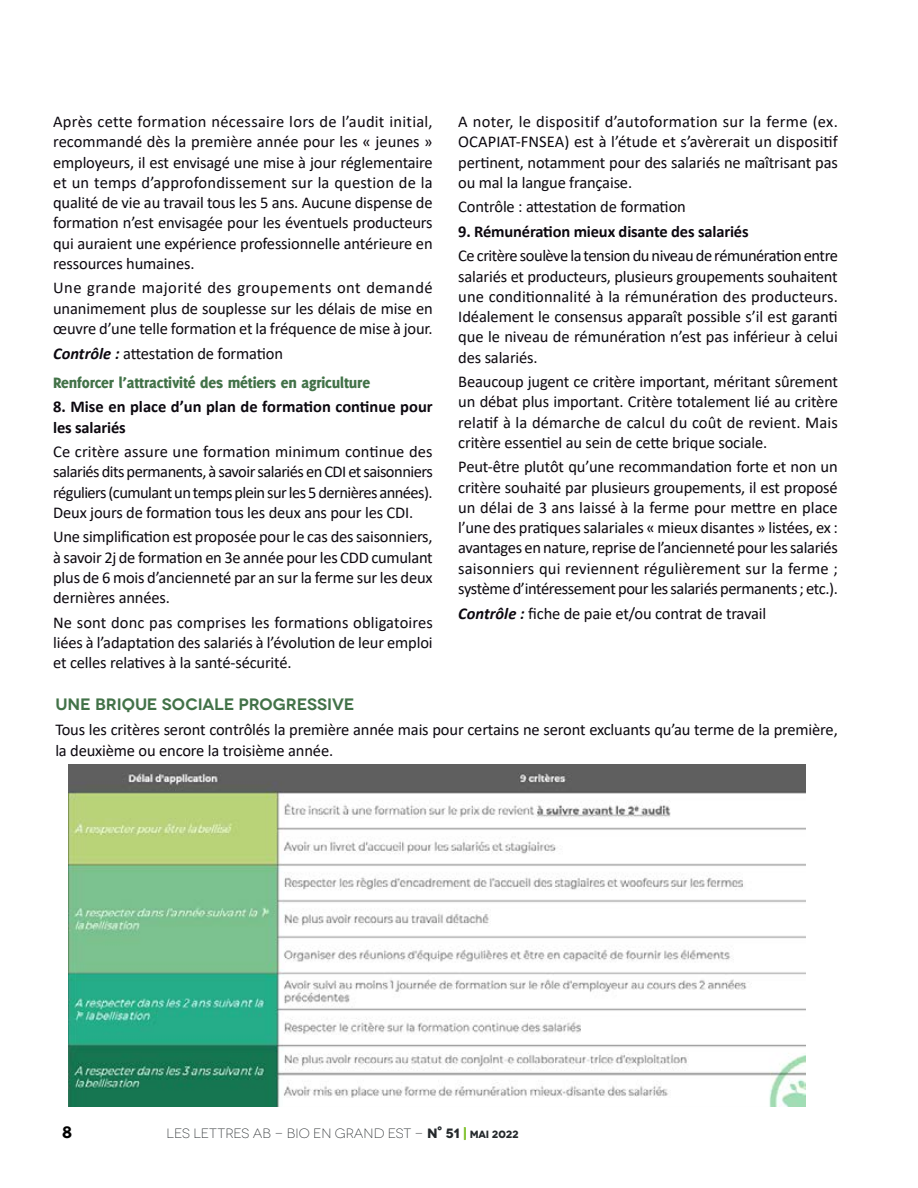
<style>
.page{position:relative;width:918px;height:1188px;background:#fff}
.page>*{position:absolute;margin:0;border:0;box-sizing:border-box;transform-origin:0 0}
.t1{font:16.5px/20.2px "Calibri";letter-spacing:-.01em;color:#0c080f;text-align:justify}
.t2{font:700 16.5px/20.2px "Calibri";letter-spacing:-.01em;color:#0c080f}
.t3{font:800 16.5px "Delicious";letter-spacing:-.01em;color:#427248}
.t4{font:600 16.5px "Novecentowide";color:#427248}
.t5{font:700 16.5px "Novecentowide";color:#000}
.t6{font:300 13.5px "Novecentowide";color:#25292c}
.s1{font-weight:700;font-style:italic}
.s2{font-weight:700}
.s3{color:#8ac63f}
.s4{font-weight:700;font-size:10.5px}
</style>
<div class="page">
<svg style="left:464px;top:1127px;width:2px;height:13px"></svg>
<img style="left:68px;top:765px;width:737px;height:341px">
<p class="t1" style="left:53px;top:111px;width:381px">Après cette formation nécessaire lors de l’audit initial, recommandé dès la première année pour les « jeunes » employeurs, il est envisagé une mise à jour réglementaire et un temps d’approfondissement sur la question de la qualité de vie au travail tous les 5 ans. Aucune dispense de formation n’est envisagée pour les éventuels producteurs qui auraient une expérience professionnelle antérieure en ressources humaines.</p>
<p class="t1" style="left:53px;top:277px;width:381px">Une grande majorité des groupements ont demandé unanimement plus de souplesse sur les délais de mise en œuvre d’une telle formation et la fréquence de mise à jour.</p>
<p class="t1" style="left:53px;top:343px;width:231px"><span class="s1">Contrôle :</span> attestation de formation</p>
<p class="t3" style="left:53px;top:373px;width:318px">Renforcer l’attractivité des métiers en agriculture</p>
<p class="t2" style="left:53px;top:397px;width:381px">8. Mise en place d’un plan de formation continue pour les salariés</p>
<p class="t1" style="left:53px;top:441px;width:381px">Ce critère assure une formation minimum continue des salariés dits permanents, à savoir salariés en CDI et saisonniers réguliers (cumulant un temps plein sur les 5 dernières années).<br>Deux jours de formation tous les deux ans pour les CDI.</p>
<p class="t1" style="left:53px;top:526px;width:381px">Une simplification est proposée pour le cas des saisonniers, à savoir 2j de formation en 3e année pour les CDD cumulant plus de 6 mois d’ancienneté par an sur la ferme sur les deux dernières années.</p>
<p class="t1" style="left:53px;top:612px;width:381px">Ne sont donc pas comprises les formations obligatoires liées à l’adaptation des salariés à l’évolution de leur emploi et celles relatives à la santé-sécurité.</p>
<p class="t4" style="left:55px;top:694px;width:301px">UNE BRIQUE SOCIALE PROGRESSIVE</p>
<p class="t1" style="left:458px;top:111px;width:381px">A noter, le dispositif d’autoformation sur la ferme (ex.<br>OCAPIAT-FNSEA) est à l’étude et s’avèrerait un dispositif pertinent, notamment pour des salariés ne maîtrisant pas ou mal la langue française.</p>
<p class="t1" style="left:458px;top:196px;width:229px">Contrôle : attestation de formation</p>
<p class="t2" style="left:458px;top:221px;width:292px">9. Rémunération mieux disante des salariés</p>
<p class="t1" style="left:458px;top:245px;width:381px">Ce critère soulève la tension du niveau de rémunération entre salariés et producteurs, plusieurs groupements souhaitent une conditionnalité à la rémunération des producteurs.<br>Idéalement le consensus apparaît possible s’il est garanti que le niveau de rémunération n’est pas inférieur à celui des salariés.</p>
<p class="t1" style="left:458px;top:371px;width:381px">Beaucoup jugent ce critère important, méritant sûrement un débat plus important. Critère totalement lié au critère relatif à la démarche de calcul du coût de revient. Mais critère essentiel au sein de cette brique sociale.</p>
<p class="t1" style="left:458px;top:456px;width:381px">Peut-être plutôt qu’une recommandation forte et non un critère souhaité par plusieurs groupements, il est proposé un délai de 3 ans laissé à la ferme pour mettre en place l’une des pratiques salariales « mieux disantes » listées, ex : avantages en nature, reprise de l’ancienneté pour les salariés saisonniers qui reviennent régulièrement sur la ferme ; système d’intéressement pour les salariés permanents ; etc.).</p>
<p class="t1" style="left:458px;top:603px;width:309px"><span class="s1">Contrôle :</span> fiche de paie et/ou contrat de travail</p>
<p class="t1" style="left:55px;top:719px;width:784px">Tous les critères seront contrôlés la première année mais pour certains ne seront excluants qu’au terme de la première, la deuxième ou encore la troisième année.</p>
<p class="t5" style="left:62px;top:1122px;width:11px">8</p>
<p class="t6" style="left:167px;top:1126px;width:354px">LES LETTRES AB - BIO EN GRAND EST - <span class="s2">N° 51</span> <span class="s3">|</span> <span class="s4">mai 2022</span></p>
</div>
